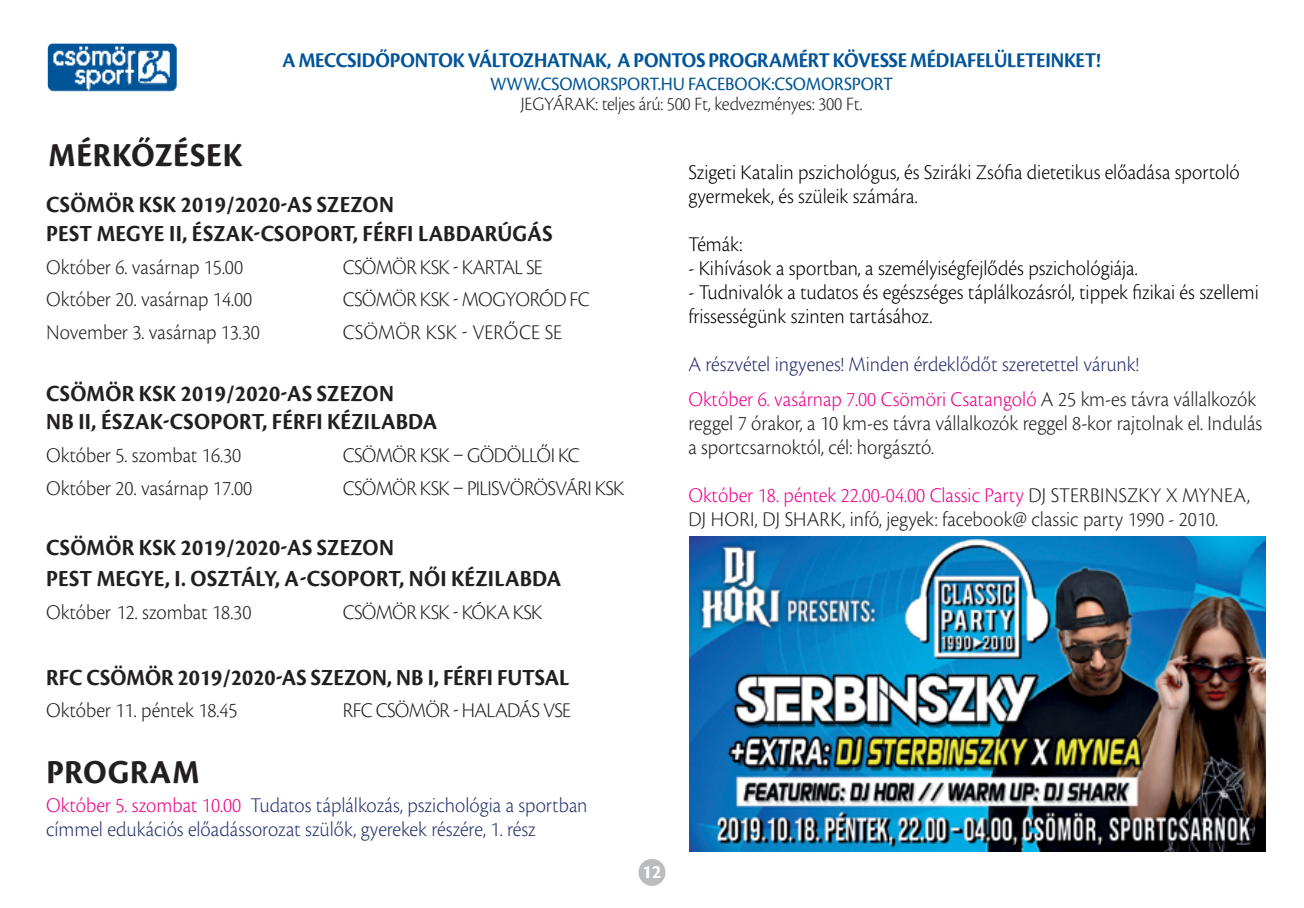
<style>
.page{position:relative;width:1304px;height:908px;background:#fff}
.page>*{position:absolute;margin:0;border:0;box-sizing:border-box;transform-origin:0 0}
.t1{font:34.8px "Cronos Pro Bold Capt";letter-spacing:.01em;color:#231f20;scale:.95 1}
.t2{font:24px/28.8px "Cronos Pro Bold Subh";letter-spacing:.01em;color:#231f20;scale:.95 1}
.t3{font:300 21.8px/24px "Cronos Pro";letter-spacing:-.005em;color:#231f20;scale:.95 1}
.t4{font:300 21.8px/24px "Cronos Pro";color:#000003;scale:.95 1}
.t5{font:300 21.8px/24px "Cronos Pro";color:#27346e;scale:.95 1}
.t6{font:300 21.8px/34.8px "Cronos Pro";color:#292f70;scale:.95 1}
.t7{font:300 21.8px "Cronos Pro";letter-spacing:-.03em;color:#231f20;scale:.95 1}
.t8{font:21.8px "Cronos Pro Bold Disp";letter-spacing:-.015em;color:#005497;scale:.95 1}
.t9{font:300 21.8px "Cronos Pro";letter-spacing:-.035em;color:#231f20;scale:.95 1}
.t10{font:700 20px "Cronos Pro";color:#fff}
.t11{font:300 19.6px "Cronos Pro";letter-spacing:-.01em;color:#231f20;scale:.95 1}
.t12{font:19.6px "Cronos Pro";letter-spacing:-.005em;color:#005497;scale:.95 1}
.s1{color:#ec008c}
.s2{color:#231f20}
</style>
<div class="page">
<div style="left:638px;top:858px;width:27px;height:27px;background:#babcbe;border-radius:50%"></div>
<img style="left:47px;top:43px;width:130px;height:49px">
<img style="left:689px;top:536px;width:576px;height:314px">
<p class="t8" style="left:282px;top:47px;width:863px">A MECCSIDŐPONTOK VÁLTOZHATNAK, A PONTOS PROGRAMÉRT KÖVESSE MÉDIAFELÜLETEINKET!</p>
<p class="t12" style="left:490px;top:73px;width:425px">WWW.CSOMORSPORT.HU FACEBOOK:CSOMORSPORT</p>
<p class="t11" style="left:521px;top:92px;width:361px">JEGYÁRAK: teljes árú: 500 Ft, kedvezményes: 300 Ft.</p>
<h1 class="t1" style="left:48px;top:135px;width:206px">MÉRKŐZÉSEK</h1>
<p class="t2" style="left:46px;top:190px;width:535px">CSÖMÖR KSK 2019/2020-AS SZEZON<br>PEST MEGYE II, ÉSZAK-CSOPORT, FÉRFI LABDARÚGÁS</p>
<p class="t3" style="left:46px;top:255px;width:209px">Október 6. vasárnap 15.00</p>
<p class="t9" style="left:343px;top:254px;width:212px">CSÖMÖR KSK - KARTAL SE</p>
<p class="t3" style="left:46px;top:287px;width:218px">Október 20. vasárnap 14.00</p>
<p class="t7" style="left:343px;top:287px;width:261px">CSÖMÖR KSK - MOGYORÓD FC</p>
<p class="t3" style="left:46px;top:320px;width:227px">November 3. vasárnap 13.30</p>
<p class="t3" style="left:343px;top:320px;width:232px">CSÖMÖR KSK - VERŐCE SE</p>
<p class="t2" style="left:46px;top:379px;width:413px">CSÖMÖR KSK 2019/2020-AS SZEZON<br>NB II, ÉSZAK-CSOPORT, FÉRFI KÉZILABDA</p>
<p class="t3" style="left:46px;top:443px;width:207px">Október 5. szombat 16.30</p>
<p class="t7" style="left:343px;top:442px;width:251px">CSÖMÖR KSK – GÖDÖLLŐI KC</p>
<p class="t3" style="left:46px;top:475px;width:218px">Október 20. vasárnap 17.00</p>
<p class="t9" style="left:343px;top:475px;width:298px">CSÖMÖR KSK – PILISVÖRÖSVÁRI KSK</p>
<p class="t2" style="left:46px;top:532px;width:544px;line-height:31.4px">CSÖMÖR KSK 2019/2020-AS SZEZON<br>PEST MEGYE, I. OSZTÁLY, A-CSOPORT, NŐI KÉZILABDA</p>
<p class="t3" style="left:46px;top:600px;width:218px">Október 12. szombat 18.30</p>
<p class="t7" style="left:343px;top:599px;width:212px">CSÖMÖR KSK - KÓKA KSK</p>
<p class="t2" style="left:46px;top:662px;width:552px">RFC CSÖMÖR 2019/2020-AS SZEZON, NB I, FÉRFI FUTSAL</p>
<p class="t3" style="left:46px;top:698px;width:203px">Október 11. péntek 18.45</p>
<p class="t7" style="left:343px;top:697px;width:242px">RFC CSÖMÖR - HALADÁS VSE</p>
<h1 class="t1" style="left:46px;top:751px;width:163px">PROGRAM</h1>
<p class="t5" style="left:46px;top:792px;width:571px"><span class="s1">Október 5. szombat 10.00</span> Tudatos táplálkozás, pszichológia a sportban címmel edukációs előadássorozat szülők, gyerekek részére, 1. rész</p>
<p class="t10" style="left:642px;top:859px;width:21px">12</p>
<p class="t4" style="left:688px;top:160px;width:582px">Szigeti Katalin pszichológus, és Sziráki Zsófia dietetikus előadása sportoló gyermekek, és szüleik számára.</p>
<p class="t4" style="left:688px;top:232px;width:58px">Témák:</p>
<p class="t4" style="left:688px;top:256px;width:475px">- Kihívások a sportban, a személyiségfejlődés pszichológiája.</p>
<p class="t4" style="left:688px;top:280px;width:602px">- Tudnivalók a tudatos és egészséges táplálkozásról, tippek fizikai és szellemi frissességünk szinten tartásához.</p>
<p class="t6" style="left:688px;top:346px;width:599px">A részvétel ingyenes! Minden érdeklődőt szeretettel várunk!<br><span class="s1">Október 6. vasárnap 7.00 Csömöri Csatangoló</span> <span class="s2">A 25 km-es távra vállalkozók</span></p>
<p class="t3" style="left:688px;top:411px;width:606px">reggel 7 órakor, a 10 km-es távra vállalkozók reggel 8-kor rajtolnak el. Indulás a sportcsarnoktól, cél: horgásztó.</p>
<p class="t3" style="left:688px;top:482px;width:593px"><span class="s1">Október 18. péntek 22.00-04.00 Classic Party</span> DJ STERBINSZKY X MYNEA,<br>DJ HORI, DJ SHARK, infó, jegyek: facebook@ classic party 1990 - 2010.</p>
</div>
